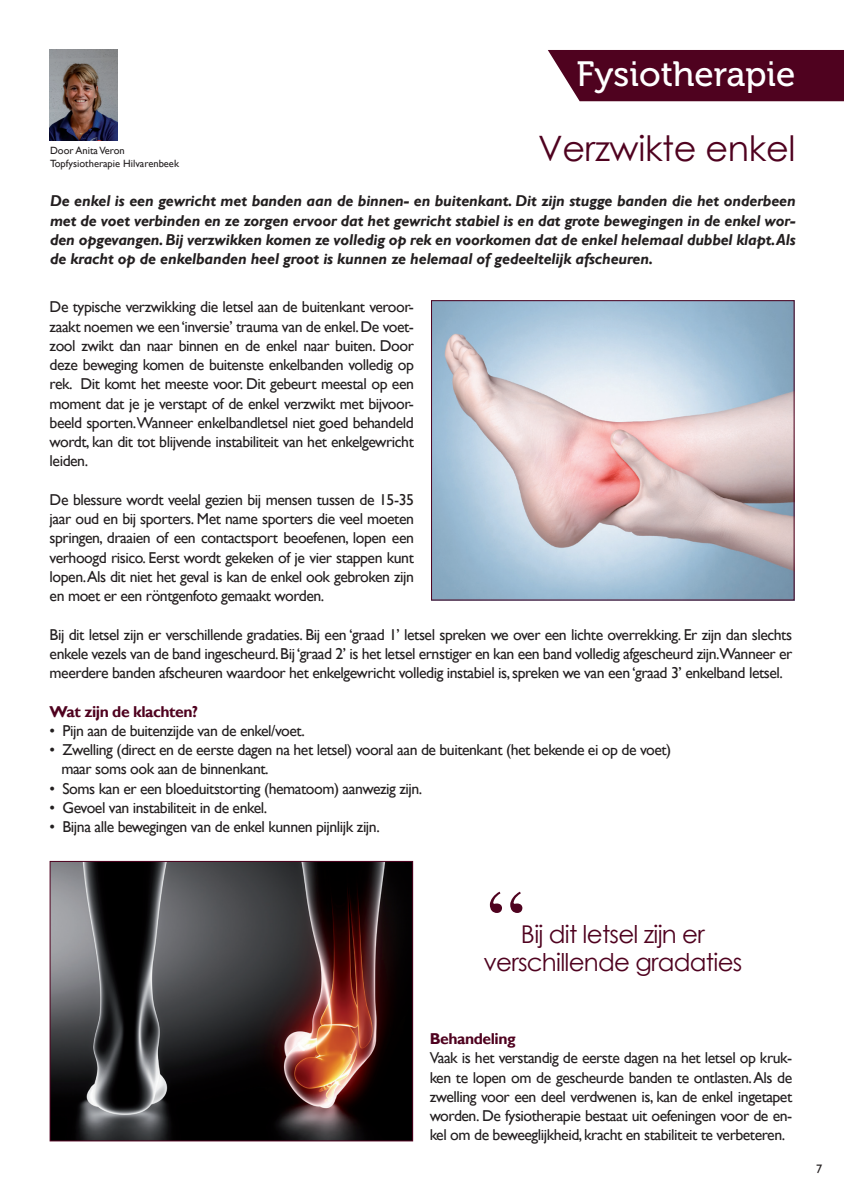
<style>
.page{position:relative;width:844px;height:1191px;background:#fff}
.page>*{position:absolute;margin:0;border:0;box-sizing:border-box;transform-origin:0 0}
.t1{font:87.5px "Times";color:#4f021f}
.t2{font:35px "Century Gothic";letter-spacing:-.01em;color:#4f021f}
.t3{font:35px "Museo 500";color:#fff}
.t4{font:24.5px/28px "Century Gothic";letter-spacing:-.03em;color:#4f021f;text-align:center}
.t5{font:15.75px/19.2px "Gill Sans";letter-spacing:-.03em;color:#231f20;text-align:justify}
.t6{font:italic 700 15.75px/19.2px "Gill Sans";letter-spacing:-.01em;color:#231f20;text-align:justify}
.t7{font:700 15.75px "Gill Sans";letter-spacing:-.03em;color:#4f021f}
.t8{font:12.25px "Gill Sans";color:#231f20}
.t9{font:10.5px/12.2px "Gill Sans";color:#231f20}
</style>
<div class="page">
<div style="left:548px;top:50px;width:295px;height:51px;background:#4f021f"></div>
<img style="left:433px;top:302px;width:359px;height:296px">
<div style="left:431px;top:300px;width:363px;height:300px;border:1px solid #4f021f"></div>
<img style="left:50px;top:50px;width:68px;height:90px">
<img style="left:52px;top:863px;width:359px;height:276px">
<div style="left:50px;top:861px;width:363px;height:280px;border:1px solid #4f021f"></div>
<h2 class="t3" style="left:576px;top:54px;width:220px">Fysiotherapie</h2>
<h2 class="t2" style="left:538px;top:124px;width:259px">Verzwikte enkel</h2>
<p class="t6" style="left:50px;top:192px;width:747px">De enkel is een gewricht met banden aan de binnen- en buitenkant. Dit zijn stugge banden die het onderbeen met de voet verbinden en ze zorgen ervoor dat het gewricht stabiel is en dat grote bewegingen in de enkel wor&shy;den opgevangen. Bij verzwikken komen ze volledig op rek en voorkomen dat de enkel helemaal dubbel klapt.Als de kracht op de enkelbanden heel groot is kunnen ze helemaal of gedeeltelijk afscheuren.</p>
<p class="t5" style="left:50px;top:298px;width:366px">De typische verzwikking die letsel aan de buitenkant veroor&shy;zaakt noemen we een ‘inversie’ trauma van de enkel. De voet&shy;zool zwikt dan naar binnen en de enkel naar buiten. Door deze beweging komen de buitenste enkelbanden volledig op rek. Dit komt het meeste voor. Dit gebeurt meestal op een moment dat je je verstapt of de enkel verzwikt met bijvoor&shy;beeld sporten.Wanneer enkelbandletsel niet goed behandeld wordt, kan dit tot blijvende instabiliteit van het enkelgewricht leiden.</p>
<p class="t5" style="left:50px;top:490px;width:366px">De blessure wordt veelal gezien bij mensen tussen de 15-35 jaar oud en bij sporters. Met name sporters die veel moeten springen, draaien of een contactsport beoefenen, lopen een verhoogd risico. Eerst wordt gekeken of je vier stappen kunt lopen.Als dit niet het geval is kan de enkel ook gebroken zijn en moet er een röntgenfoto gemaakt worden.</p>
<p class="t5" style="left:50px;top:625px;width:744px">Bij dit letsel zijn er verschillende gradaties. Bij een ‘graad 1’ letsel spreken we over een lichte overrekking. Er zijn dan slechts enkele vezels van de band ingescheurd. Bij ‘graad 2’ is het letsel ernstiger en kan een band volledig afgescheurd zijn.Wanneer er meerdere banden afscheuren waardoor het enkelgewricht volledig instabiel is, spreken we van een ‘graad 3’ enkelband letsel.</p>
<p class="t7" style="left:50px;top:702px;width:150px">Wat zijn de klachten?</p>
<p class="t5" style="left:50px;top:721px;width:256px">• Pijn aan de buitenzijde van de enkel/voet.</p>
<p class="t5" style="left:61px;top:740px;width:611px;text-indent:-12px">• Zwelling (direct en de eerste dagen na het letsel) vooral aan de buitenkant (het bekende ei op de voet) maar soms ook aan de binnenkant.</p>
<p class="t5" style="left:50px;top:779px;width:374px">• Soms kan er een bloeduitstorting (hematoom) aanwezig zijn.</p>
<p class="t5" style="left:50px;top:798px;width:219px">• Gevoel van instabiliteit in de enkel.</p>
<p class="t5" style="left:50px;top:817px;width:331px">• Bijna alle bewegingen van de enkel kunnen pijnlijk zijn.</p>
<p class="t9" style="left:50px;top:145px;width:130px">Door Anita Veron<br>Topfysiotherapie Hilvarenbeek</p>
<h1 class="t1" style="left:486px;top:872px;width:40px">“</h1>
<h3 class="t4" style="left:483px;top:920px;width:260px">Bij dit letsel zijn er verschillende gradaties</h3>
<p class="t7" style="left:429px;top:1029px;width:87px">Behandeling</p>
<p class="t5" style="left:429px;top:1048px;width:364px">Vaak is het verstandig de eerste dagen na het letsel op kruk&shy;ken te lopen om de gescheurde banden te ontlasten. Als de zwelling voor een deel verdwenen is, kan de enkel ingetapet worden. De fysiotherapie bestaat uit oefeningen voor de en&shy;kel om de beweeglijkheid, kracht en stabiliteit te verbeteren.</p>
<p class="t8" style="left:815px;top:1161px;width:8px">7</p>
</div>
